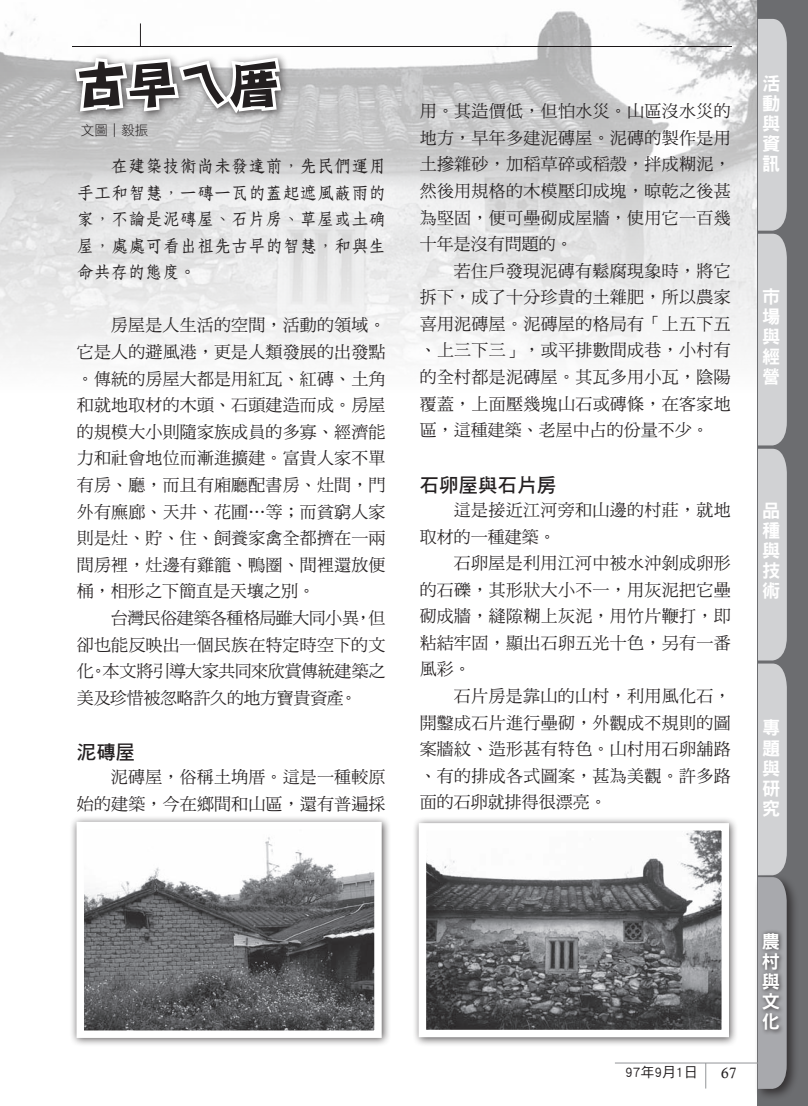
<style>
.page{position:relative;width:808px;height:1106px;background:#fff}
.page>*{position:absolute;margin:0;border:0;box-sizing:border-box;transform-origin:0 0}
.內文{font:51px "DF Ping Ju Std W7";color:#231f20}
.內文-2{font:19.5px "DF Hei Std W7";color:#231f20}
.段落樣式3{font:18.15px/20.1px "DF Hei Std W9";color:#fff;text-align:justify}
.內文-3{font:16.95px/26.5px "DF Ming Std W5";letter-spacing:.015em;color:#231f20;text-align:justify}
.內文-4{font:16.95px/26.5px "DF Fang Song Std W6";letter-spacing:.01em;color:#231f20;text-align:justify}
.t1{font:15px "Calisto";color:#231f20}
.正常{font:13.95px "DF Hei Std W5";color:#231f20}
.內文-5{font:13.5px "DF Li Hei Std W3";color:#231f20}
</style>
<div class="page">
<img style="left:0;top:0;width:757px;height:358px">
<div style="left:758px;top:0;width:50px;height:1106px;background:#6c6d70"></div>
<div style="left:754px;top:873px;width:45px;height:228px;background:#231f20;opacity:.75"></div>
<svg style="left:758px;top:19px;width:29px;height:1070px;background:#c7c8ca"></svg>
<div style="left:759px;top:929px;width:25px;height:106px;background:#231f20;opacity:.75"></div>
<hr style="left:615px;top:1062px;width:143px;height:1px;background:#939598">
<svg style="left:705px;top:1063px;width:1px;height:25px"></svg>
<div style="left:69px;top:51px;width:220px;height:70px;background:#231f20;opacity:.75"></div>
<svg style="left:72px;top:54px;width:213px;height:65px"></svg>
<svg style="left:140px;top:23px;width:1px;height:23px"></svg>
<hr style="left:72px;top:47px;width:660px;height:2px;background:#231f20;opacity:.3">
<div style="left:70px;top:815px;width:321px;height:232px;background:#231f20;opacity:.75"></div>
<img style="left:85px;top:830px;width:289px;height:199px">
<div style="left:77px;top:822px;width:305px;height:215px;border:7px solid #fff"></div>
<div style="left:412px;top:816px;width:326px;height:230px;background:#231f20;opacity:.75"></div>
<img style="left:427px;top:831px;width:294px;height:198px">
<p class="內文" style="left:76px;top:57px;width:205px">古早ㄟ厝</p>
<p class="內文-5" style="left:81px;top:123px;width:69px">文圖｜毅振</p>
<p class="內文-4" style="left:77px;top:152px;width:310px;text-indent:34px">在建築技術尚未發達前，先民們運用手工和智慧，一磚一瓦的蓋起遮風蔽雨的家，不論是泥磚屋、石片房、草屋或土确屋，處處可看出祖先古早的智慧，和與生命共存的態度。</p>
<p class="內文-3" style="left:77px;top:312px;width:310px;text-indent:34px">房屋是人生活的空間，活動的領域。它是人的避風港，更是人類發展的出發點。傳統的房屋大都是用紅瓦、紅磚、土角和就地取材的木頭、石頭建造而成。房屋的規模大小則隨家族成員的多寡、經濟能力和社會地位而漸進擴建。富貴人家不單有房、廳，而且有廂廳配書房、灶間，門外有廡廊、天井、花圃…等；而貧窮人家則是灶、貯、住、飼養家禽全都擠在一兩間房裡，灶邊有雞籠、鴨圈、間裡還放便桶，相形之下簡直是天壤之別。</p>
<p class="內文-3" style="left:77px;top:604px;width:310px;text-indent:34px">台灣民俗建築各種格局雖大同小異，但卻也能反映出一個民族在特定時空下的文化。本文將引導大家共同來欣賞傳統建築之美及珍惜被忽略許久的地方寶貴資產。</p>
<p class="內文-2" style="left:77px;top:741px;width:60px">泥磚屋</p>
<p class="內文-3" style="left:77px;top:764px;width:310px;text-align:right">泥磚屋，俗稱土埆厝。這是一種較原<br>始的建築，今在鄉間和山區，還有普遍採</p>
<p class="內文-3" style="left:420px;top:98px;width:313px">用。其造價低，但怕水災。山區沒水災的地方，早年多建泥磚屋。泥磚的製作是用土摻雜砂，加稻草碎或稻殼，拌成糊泥，然後用規格的木模壓印成塊，晾乾之後甚為堅固，便可壘砌成屋牆，使用它一百幾十年是沒有問題的。</p>
<p class="內文-3" style="left:420px;top:257px;width:313px;text-indent:34px">若住戶發現泥磚有鬆腐現象時，將它拆下，成了十分珍貴的土雜肥，所以農家喜用泥磚屋。泥磚屋的格局有「上五下五、上三下三」，或平排數間成巷，小村有的全村都是泥磚屋。其瓦多用小瓦，陰陽覆蓋，上面壓幾塊山石或磚條，在客家地區，這種建築、老屋中占的份量不少。</p>
<p class="內文-2" style="left:420px;top:474px;width:138px">石卵屋與石片房</p>
<p class="內文-3" style="left:420px;top:496px;width:312px;text-indent:34px">這是接近江河旁和山邊的村莊，就地取材的一種建築。</p>
<p class="內文-3" style="left:420px;top:549px;width:313px;text-indent:34px">石卵屋是利用江河中被水沖剝成卵形的石礫，其形狀大小不一，用灰泥把它壘砌成牆，縫隙糊上灰泥，用竹片鞭打，即粘結牢固，顯出石卵五光十色，另有一番風彩。</p>
<p class="內文-3" style="left:420px;top:682px;width:313px;text-indent:34px">石片房是靠山的山村，利用風化石，開鑿成石片進行壘砌，外觀成不規則的圖案牆紋、造形甚有特色。山村用石卵舖路、有的排成各式圖案，甚為美觀。許多路面的石卵就排得很漂亮。</p>
<p class="段落樣式3" style="left:762px;top:73px;width:19px">活動與資訊</p>
<p class="段落樣式3" style="left:762px;top:286px;width:19px">市場與經營</p>
<p class="段落樣式3" style="left:762px;top:500px;width:19px">品種與技術</p>
<p class="段落樣式3" style="left:762px;top:717px;width:19px">專題與研究</p>
<p class="正常" style="left:625px;top:1064px;width:74px">97年9月1日</p>
<p class="t1" style="left:721px;top:1064px;width:17px">67</p>
<p class="段落樣式3" style="left:762px;top:931px;width:19px">農村與文化</p>
<p class="段落樣式3" style="left:762px;top:932px;width:19px">活動</p>
<p class="段落樣式3" style="left:762px;top:992px;width:19px">資訊</p>
</div>
